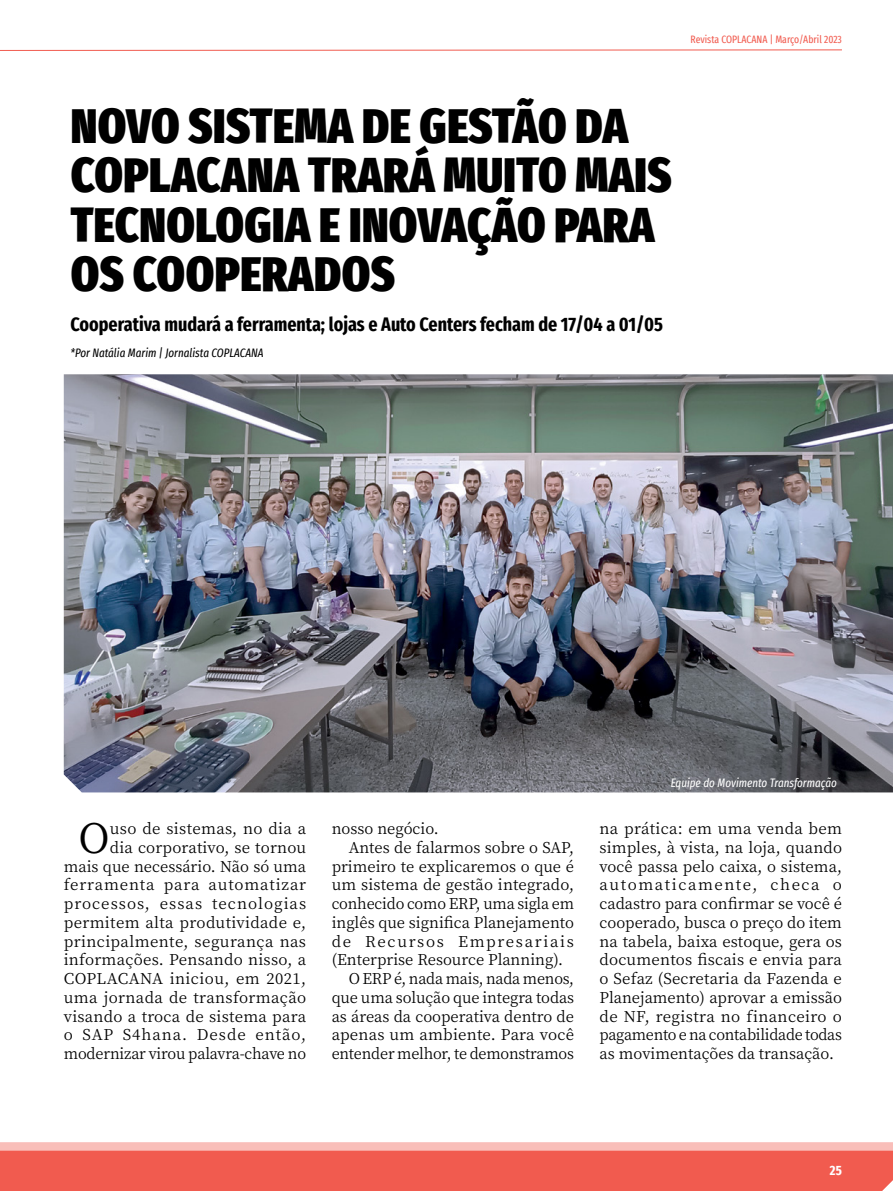
<style>
.page{position:relative;width:893px;height:1191px;background:#fff}
.page>*{position:absolute;margin:0;border:0;box-sizing:border-box;transform-origin:0 0}
.t1{font:900 extra-condensed 48px/49.5px "Fira Sans";letter-spacing:.01em;color:#000}
.t2{font:40.65px "Noto Serif SC";color:#000}
.t3{font:700 extra-condensed 19.5px "Fira Sans";color:#000}
.t4{font:15px/18.8px "Noto Serif SC";color:#000;text-align:justify}
.t5{font:15px/18.8px "Noto Serif SC";letter-spacing:.02em;color:#000;text-align:right}
.t6{font:15px "Noto Serif SC";letter-spacing:.11em;color:#000}
.t7{font:700 extra-condensed 13.5px "Fira Sans";color:#fff}
.t8{font:italic extra-condensed 12px "Fira Sans";color:#000}
.t9{font:italic extra-condensed 12px "Fira Sans";color:#fff}
.t10{font:extra-condensed 10.5px "Fira Sans";color:#f15b4f}
</style>
<div class="page">
<svg style="left:0;top:49px;width:842px;height:2px;background:#f7aca6"></svg>
<svg style="left:0;top:1142px;width:893px;height:49px;background:#f26d62"></svg>
<img style="left:64px;top:374px;width:829px;height:418px">
<p class="t10" style="left:691px;top:31px;width:153px">Revista COPLACANA | Março/Abril 2023</p>
<h1 class="t1" style="left:71px;top:97px;width:602px">NOVO SISTEMA DE GESTÃO DA<br>COPLACANA TRARÁ MUITO MAIS<br>TECNOLOGIA E INOVAÇÃO PARA<br>OS COOPERADOS</h1>
<h3 class="t3" style="left:71px;top:308px;width:594px">Cooperativa mudará a ferramenta; lojas e Auto Centers fecham de 17/04 a 01/05</h3>
<p class="t8" style="left:71px;top:344px;width:195px">*Por Natália Marim | Jornalista COPLACANA</p>
<p class="t5" style="left:64px;top:819px;width:244px">uso de sistemas, no dia a<br>dia corporativo, se tornou<br>mais que necessário. Não só uma ferramenta para automatizar processos, essas tecnologias permitem alta produtividade e, principalmente, segurança nas informações. Pensando nisso, a<br>COPLACANA iniciou, em 2021, uma jornada de transformação visando a troca de sistema para o SAP S4hana. Desde então, modernizar virou palavra-chave no</p>
<h2 class="t2" style="left:79px;top:815px;width:33px">O</h2>
<p class="t4" style="left:332px;top:819px;width:109px">nosso negócio.</p>
<p class="t4" style="left:349px;top:838px;width:227px">Antes de falarmos sobre o SAP,</p>
<p class="t4" style="left:332px;top:857px;width:244px">primeiro te explicaremos o que é</p>
<p class="t4" style="left:332px;top:875px;width:244px">um sistema de gestão integrado,</p>
<p class="t4" style="left:332px;top:894px;width:244px">conhecido como ERP, uma sigla em</p>
<p class="t4" style="left:332px;top:913px;width:244px">inglês que significa Planejamento</p>
<p class="t6" style="left:332px;top:932px;width:244px">de Recursos Empresariais</p>
<p class="t4" style="left:332px;top:950px;width:233px">(Enterprise Resource Planning).</p>
<p class="t4" style="left:349px;top:969px;width:227px">O ERP é, nada mais, nada menos,</p>
<p class="t4" style="left:332px;top:988px;width:244px">que uma solução que integra todas</p>
<p class="t4" style="left:332px;top:1007px;width:244px">as áreas da cooperativa dentro de</p>
<p class="t4" style="left:332px;top:1025px;width:244px">apenas um ambiente. Para você</p>
<p class="t4" style="left:332px;top:1044px;width:244px">entender melhor, te demonstramos</p>
<p class="t9" style="left:671px;top:774px;width:168px">Equipe do Movimento Transformação</p>
<p class="t4" style="left:600px;top:819px;width:244px">na prática: em uma venda bem simples, à vista, na loja, quando você passa pelo caixa, o sistema, automaticamente, checa o cadastro para confirmar se você é cooperado, busca o preço do item na tabela, baixa estoque, gera os documentos fiscais e envia para o Sefaz (Secretaria da Fazenda e Planejamento) aprovar a emissão de NF, registra no financeiro o pagamento e na contabilidade todas as movimentações da transação.</p>
<p class="t7" style="left:830px;top:1159px;width:14px">25</p>
</div>
